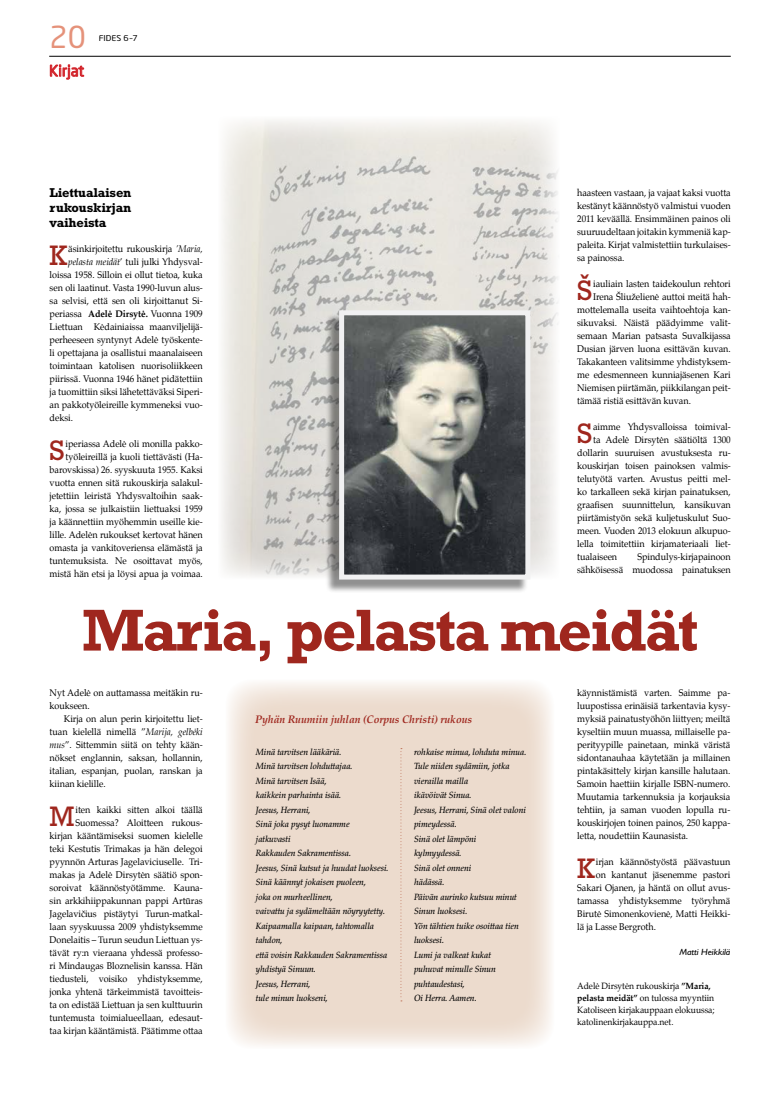
<style>
.page{position:relative;width:780px;height:1106px;background:#fff}
.page>*{position:absolute;margin:0;border:0;box-sizing:border-box;transform-origin:0 0}
.t1{font:700 60px "Rockwell Std";letter-spacing:-.035em;color:#9f271e}
.t2{font:30px "Neo Sans Std";color:#e5927a}
.t3{font:28.6px "Rockwell Std";color:#9f271e}
.t4{font:15px "Neo Sans Std";color:#d2232a}
.t5{font:700 13px/14.8px "Rockwell Std";letter-spacing:-.015em;color:#000;text-align:justify}
.t6{font:italic 700 11px "Palatino LT Std";letter-spacing:-.005em;color:#9f271e;scale:.95 1}
.t7{font:9.5px/13px "Palatino";letter-spacing:-.005em;color:#000;text-align:right;scale:.95 1}
.t8{font:italic 500 9px/14.5px "Palatino LT Std";letter-spacing:-.005em;color:#000;scale:.95 1}
.t9{font:9px/12px "Palatino";letter-spacing:-.005em;color:#000;scale:.95 1}
.t10{font:italic 9px "Gill Sans Std";color:#000;scale:1.05 1}
.t11{font:8px "Neo Sans Std";color:#000;scale:1.1 1}
.s1{font-style:italic}
.s2{font-weight:700}
</style>
<div class="page">
<hr style="left:49px;top:56px;width:681px;height:1px;background:#000">
<svg style="left:50px;top:64px;width:34px;height:16px"></svg>
<img style="left:221px;top:120px;width:337px;height:457px">
<div style="left:325px;top:313px;width:202px;height:280px;background:#000;opacity:.44"></div>
<img style="left:345px;top:316px;width:179px;height:257px">
<div style="left:339px;top:310px;width:191px;height:269px;border:5px solid #f1f1f2"></div>
<svg style="left:225px;top:679px;width:329px;height:370px;background:#eedfd2"></svg>
<svg style="left:400px;top:748px;width:2px;height:253px"></svg>
<h2 class="t2" style="left:50px;top:19px;width:38px">20</h2>
<p class="t11" style="left:99px;top:34px;width:37px">FIDES 6–7</p>
<h3 class="t4" style="left:49px;top:62px;width:36px">Kirjat</h3>
<h3 class="t5" style="left:50px;top:185px;width:83px">Liettualaisen rukouskirjan vaiheista</h3>
<h3 class="t3" style="left:50px;top:238px;width:19px">K</h3>
<p class="t7" style="left:68px;top:242px;width:143px">äsinkirjoitettu rukouskirja <span class="s1">’Maria,</span></p>
<p class="t7" style="left:68px;top:255px;width:143px"><span class="s1">pelasta meidät</span>’ tuli julki Yhdysval-</p>
<p class="t7" style="left:50px;top:268px;width:163px">loissa 1958. Silloin ei ollut tietoa, kuka</p>
<p class="t7" style="left:50px;top:281px;width:163px">sen oli laatinut. Vasta 1990-luvun alus-</p>
<p class="t7" style="left:50px;top:294px;width:163px">sa selvisi, että sen oli kirjoittanut Si-</p>
<p class="t7" style="left:50px;top:307px;width:163px">periassa <span class="s2">Adelė Dirsytė.</span> Vuonna 1909</p>
<p class="t7" style="left:50px;top:320px;width:163px">Liettuan Kėdainiaissa maanviljelijä-</p>
<p class="t7" style="left:50px;top:333px;width:163px">perheeseen syntynyt Adelė työskente-</p>
<p class="t7" style="left:50px;top:346px;width:163px">li opettajana ja osallistui maanalaiseen</p>
<p class="t7" style="left:50px;top:359px;width:163px">toimintaan katolisen nuorisoliikkeen</p>
<p class="t7" style="left:50px;top:372px;width:163px">piirissä. Vuonna 1946 hänet pidätettiin</p>
<p class="t7" style="left:50px;top:385px;width:163px">ja tuomittiin siksi lähetettäväksi Siperi-</p>
<p class="t7" style="left:50px;top:398px;width:163px">an pakkotyöleireille kymmeneksi vuo-</p>
<p class="t7" style="left:50px;top:411px;width:26px">deksi.</p>
<h3 class="t3" style="left:50px;top:433px;width:17px">S</h3>
<p class="t7" style="left:50px;top:437px;width:163px">iperiassa Adelė oli monilla pakko&shy;työleireillä ja kuoli tiettävästi (Ha&shy;barovskissa) 26. syyskuuta 1955. Kaksi vuotta ennen sitä rukouskirja salakul&shy;jetettiin leiristä Yhdysvaltoihin saak&shy;ka, jossa se julkaistiin liettuaksi 1959 ja käännettiin myöhemmin useille kie&shy;lille. Adelėn rukoukset kertovat hänen omasta ja vankitoveriensa elämästä ja tuntemuksista. Ne osoittavat myös, mistä hän etsi ja löysi apua ja voimaa.</p>
<p class="t7" style="left:577px;top:186px;width:163px;text-align:justify">haasteen vastaan, ja vajaat kaksi vuotta kestänyt käännöstyö valmistui vuoden 2011 keväällä. Ensimmäinen painos oli suuruudeltaan joitakin kymmeniä kap&shy;paleita. Kirjat valmistettiin turkulaises&shy;sa painossa.</p>
<h3 class="t3" style="left:577px;top:274px;width:17px">Š</h3>
<p class="t7" style="left:593px;top:277px;width:146px">iauliain lasten taidekoulun rehtori</p>
<p class="t7" style="left:593px;top:290px;width:146px">Irena Šliuželienė auttoi meitä hah-</p>
<p class="t7" style="left:577px;top:303px;width:163px">mottelemalla useita vaihtoehtoja kan-</p>
<p class="t7" style="left:577px;top:316px;width:163px">sikuvaksi. Näistä päädyimme valit-</p>
<p class="t7" style="left:577px;top:329px;width:163px">semaan Marian patsasta Suvalkijassa</p>
<p class="t7" style="left:577px;top:342px;width:163px">Dusian järven luona esittävän kuvan.</p>
<p class="t7" style="left:577px;top:355px;width:163px">Takakanteen valitsimme yhdistyksem-</p>
<p class="t7" style="left:577px;top:368px;width:163px">me edesmenneen kunniajäsenen Kari</p>
<p class="t7" style="left:577px;top:381px;width:163px">Niemisen piirtämän, piikkilangan peit-</p>
<p class="t7" style="left:577px;top:394px;width:121px">tämää ristiä esittävän kuvan.</p>
<h3 class="t3" style="left:577px;top:417px;width:17px">S</h3>
<p class="t7" style="left:593px;top:420px;width:146px">aimme Yhdysvalloissa toimival-</p>
<p class="t7" style="left:593px;top:433px;width:146px">ta Adelė Dirsytėn säätiöltä 1300</p>
<p class="t7" style="left:577px;top:446px;width:163px">dollarin suuruisen avustuksesta ru-</p>
<p class="t7" style="left:577px;top:459px;width:163px">kouskirjan toisen painoksen valmis-</p>
<p class="t7" style="left:577px;top:472px;width:163px">telutyötä varten. Avustus peitti mel-</p>
<p class="t7" style="left:577px;top:485px;width:163px">ko tarkalleen sekä kirjan painatuksen,</p>
<p class="t7" style="left:577px;top:498px;width:163px">graafisen suunnittelun, kansikuvan</p>
<p class="t7" style="left:577px;top:511px;width:163px">piirtämistyön sekä kuljetuskulut Suo-</p>
<p class="t7" style="left:577px;top:524px;width:163px">meen. Vuoden 2013 elokuun alkupuo-</p>
<p class="t7" style="left:577px;top:537px;width:163px">lella toimitettiin kirjamateriaali liet-</p>
<p class="t7" style="left:577px;top:550px;width:44px">tualaiseen</p>
<p class="t7" style="left:577px;top:550px;width:163px">Spindulys-kirjapainoon<br>sähköisessä muodossa painatuksen</p>
<h1 class="t1" style="left:82px;top:595px;width:618px">Maria, pelasta meidät</h1>
<p class="t7" style="left:50px;top:686px;width:163px;text-align:left">Nyt Adelė on auttamassa meitäkin ru&shy;koukseen.</p>
<p class="t7" style="left:50px;top:712px;width:163px;text-align:justify;text-indent:14px">Kirja on alun perin kirjoitettu liet&shy;tuan kielellä nimellä ”<span class="s1">Marija, gelbėki mus</span>”. Sittemmin siitä on tehty kään&shy;nökset englannin, saksan, hollannin, italian, espanjan, puolan, ranskan ja kiinan kielille.</p>
<h3 class="t3" style="left:50px;top:799px;width:27px">M</h3>
<p class="t7" style="left:50px;top:803px;width:163px">iten kaikki sitten alkoi täällä Suomessa? Aloitteen rukous-<br>kirjan kääntämiseksi suomen kielelle teki Kestutis Trimakas ja hän delegoi pyynnön Arturas Jagelaviciuselle. Tri&shy;makas ja Adelė Dirsytėn säätiö spon&shy;soroivat käännöstyötämme. Kauna&shy;sin arkkihiippakunnan pappi Artūras Jagelavičius pistäytyi Turun-matkal&shy;laan syyskuussa 2009 yhdistyksemme Donelaitis – Turun seudun Liettuan ys&shy;tävät ry:n vieraana yhdessä professo&shy;ri Mindaugas Bloznelisin kanssa. Hän tiedusteli, voisiko yhdistyksemme, jonka yhtenä tärkeimmistä tavoitteis&shy;ta on edistää Liettuan ja sen kulttuurin tuntemusta toimialueellaan, edesaut&shy;taa kirjan kääntämistä. Päätimme ottaa</p>
<p class="t6" style="left:255px;top:712px;width:230px">Pyhän Ruumiin juhlan (Corpus Christi) rukous</p>
<p class="t8" style="left:256px;top:744px;width:141px">Minä tarvitsen lääkäriä.<br>Minä tarvitsen lohduttajaa.<br>Minä tarvitsen Isää,<br>kaikkein parhainta isää.<br>Jeesus, Herrani,<br>Sinä joka pysyt luonamme<br>jatkuvasti<br>Rakkauden Sakramentissa.<br>Jeesus, Sinä kutsut ja huudat luoksesi.<br>Sinä käännyt jokaisen puoleen,<br>joka on murheellinen,<br>vaivattu ja sydämeltään nöyryytetty.<br>Kaipaamalla kaipaan, tahtomalla tahdon,<br>että voisin Rakkauden Sakramentissa yhdistyä Sinuun.<br>Jeesus, Herrani,<br>tule minun luokseni,</p>
<p class="t8" style="left:414px;top:744px;width:120px">rohkaise minua, lohduta minua.<br>Tule niiden sydämiin, jotka vierailla mailla<br>ikävöivät Sinua.<br>Jeesus, Herrani, Sinä olet valoni pimeydessä.<br>Sinä olet lämpöni<br>kylmyydessä.<br>Sinä olet onneni<br>hädässä.<br>Päivän aurinko kutsuu minut<br>Sinun luoksesi.<br>Yön tähtien tuike osoittaa tien luoksesi.<br>Lumi ja valkeat kukat<br>puhuvat minulle Sinun puhtaudestasi,<br>Oi Herra. Aamen.</p>
<p class="t7" style="left:577px;top:686px;width:163px;text-align:justify">käynnistämistä varten. Saimme pa&shy;luupostissa erinäisiä tarkentavia kysy&shy;myksiä painatustyöhön liittyen; meiltä kyseltiin muun muassa, millaiselle pa&shy;perityypille painetaan, minkä väristä sidontanauhaa käytetään ja millainen pintakäsittely kirjan kansille halutaan.<br>Samoin haettiin kirjalle ISBN-numero.<br>Muutamia tarkennuksia ja korjauksia tehtiin, ja saman vuoden lopulla ru&shy;kouskirjojen toinen painos, 250 kappa&shy;letta, noudettiin Kaunasista.</p>
<h3 class="t3" style="left:577px;top:851px;width:19px">K</h3>
<p class="t7" style="left:595px;top:855px;width:143px">irjan käännöstyöstä päävastuun</p>
<p class="t7" style="left:595px;top:868px;width:143px">on kantanut jäsenemme pastori</p>
<p class="t7" style="left:577px;top:881px;width:163px">Sakari Ojanen, ja häntä on ollut avus-</p>
<p class="t7" style="left:577px;top:894px;width:163px">tamassa yhdistyksemme työryhmä</p>
<p class="t7" style="left:577px;top:907px;width:163px">Birutė Simonenkovienė, Matti Heikki-</p>
<p class="t7" style="left:577px;top:920px;width:84px">lä ja Lasse Bergroth.</p>
<p class="t10" style="left:679px;top:946px;width:50px">Matti Heikkilä</p>
<p class="t9" style="left:577px;top:979px;width:146px">Adelė Dirsytėn rukouskirja <span class="s2">”Maria, pelasta meidät”</span> on tulossa myyntiin Katoliseen kirjakauppaan elokuussa; katolinenkirjakauppa.net.</p>
</div>
